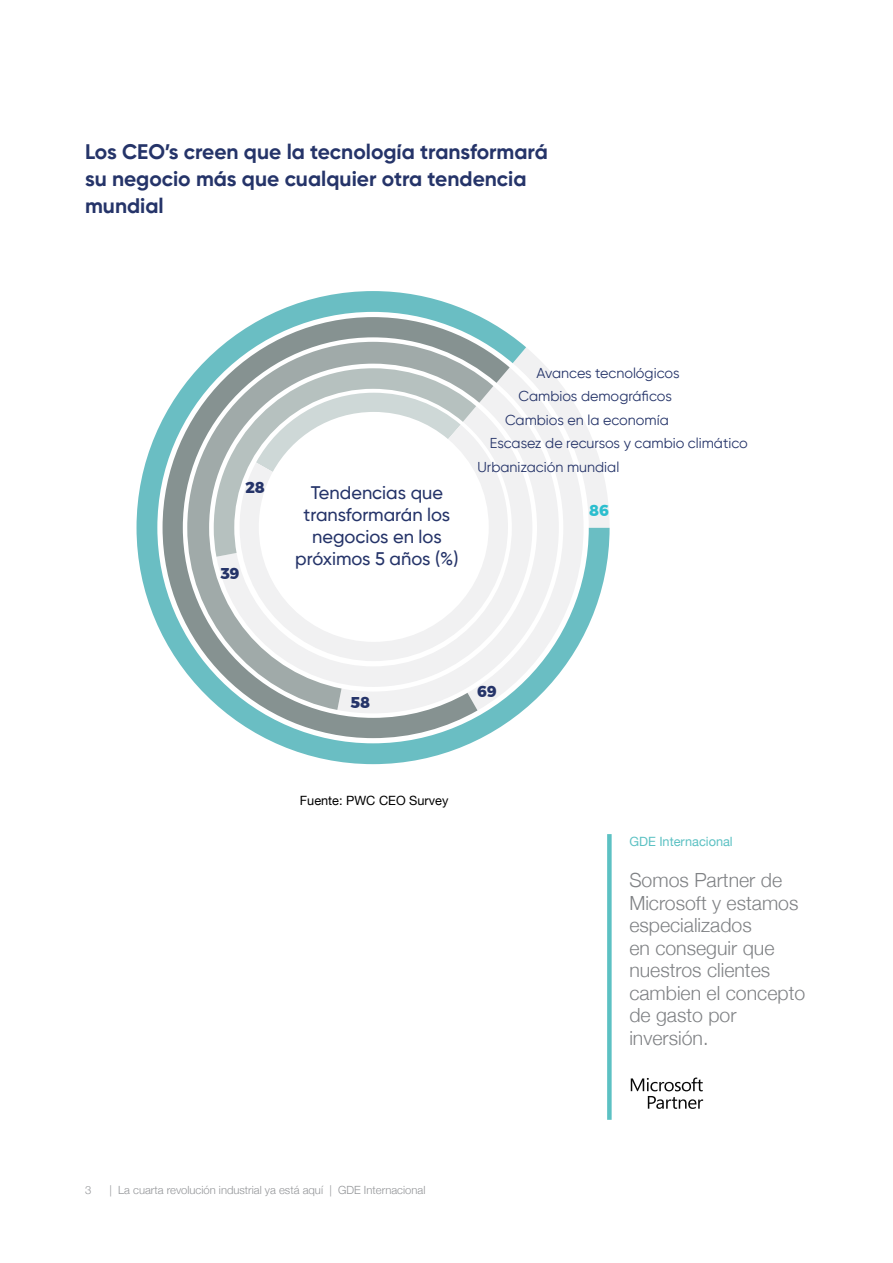
<style>
.page{position:relative;width:893px;height:1263px;background:#fff}
.page>*{position:absolute;margin:0;border:0;box-sizing:border-box;transform-origin:0 0}
.t1{font:700 21px/27px "Gilroy";color:#253469}
.t2{font:300 19.5px/22.5px "Helvetica Neue";color:#808285}
.t3{font:500 18.15px/21.9px "Gilroy";color:#253469;text-align:center}
.t4{font:800 15.6px "Montserrat";color:#253469}
.t5{font:800 15.6px "Montserrat";color:#2cbece}
.t6{font:14.25px "Gilroy";color:#253469}
.t7{font:12.75px "Helvetica Neue";color:#000}
.t8{font:12.75px "Helvetica Neue";color:#5cc1c3}
.t9{font:300 11.25px "Helvetica Neue";color:#939598}
</style>
<div class="page">
<div style="left:607px;top:834px;width:5px;height:286px;background:#5cc1c3"></div>
<svg style="left:631px;top:1077px;width:72px;height:32px"></svg>
<svg style="left:137px;top:291px;width:389px;height:473px"></svg>
<svg style="left:510px;top:347px;width:100px;height:327px"></svg>
<svg style="left:163px;top:317px;width:347px;height:421px"></svg>
<svg style="left:337px;top:386px;width:222px;height:327px;fill:#f1f1f2"></svg>
<svg style="left:187px;top:342px;width:306px;height:368px"></svg>
<svg style="left:216px;top:406px;width:316px;height:281px;fill:#f1f1f2"></svg>
<svg style="left:214px;top:368px;width:262px;height:189px"></svg>
<svg style="left:256px;top:393px;width:205px;height:32px"></svg>
<svg style="left:240px;top:425px;width:268px;height:236px"></svg>
<p class="t1" style="left:85px;top:138px;width:464px">Los CEO’s creen que la tecnología transformará su negocio más que cualquier otra tendencia mundial</p>
<p class="t4" style="left:245px;top:475px;width:21px">28</p>
<p class="t4" style="left:220px;top:561px;width:21px">39</p>
<p class="t3" style="left:295px;top:482px;width:165px">Tendencias que transformarán los negocios en los próximos 5 años (%)</p>
<p class="t6" style="left:536px;top:365px;width:145px">Avances tecnológicos</p>
<p class="t6" style="left:519px;top:388px;width:155px">Cambios demográficos</p>
<p class="t6" style="left:505px;top:411px;width:165px">Cambios en la economía</p>
<p class="t6" style="left:490px;top:434px;width:259px">Escasez de recursos y cambio climático</p>
<p class="t6" style="left:477px;top:459px;width:143px">Urbanización mundial</p>
<p class="t5" style="left:590px;top:498px;width:21px">86</p>
<p class="t4" style="left:351px;top:689px;width:21px">58</p>
<p class="t4" style="left:477px;top:679px;width:21px">69</p>
<p class="t7" style="left:300px;top:791px;width:150px">Fuente: PWC CEO Survey</p>
<p class="t8" style="left:629px;top:832px;width:105px">GDE Internacional</p>
<p class="t2" style="left:629px;top:867px;width:177px">Somos Partner de<br>Microsoft y estamos especializados<br>en conseguir que nuestros clientes cambien el concepto de gasto por inversión.</p>
<p class="t9" style="left:85px;top:1181px;width:8px">3</p>
<p class="t9" style="left:109px;top:1181px;width:317px">| La cuarta revolución industrial ya está aquí | GDE Internacional</p>
</div>
